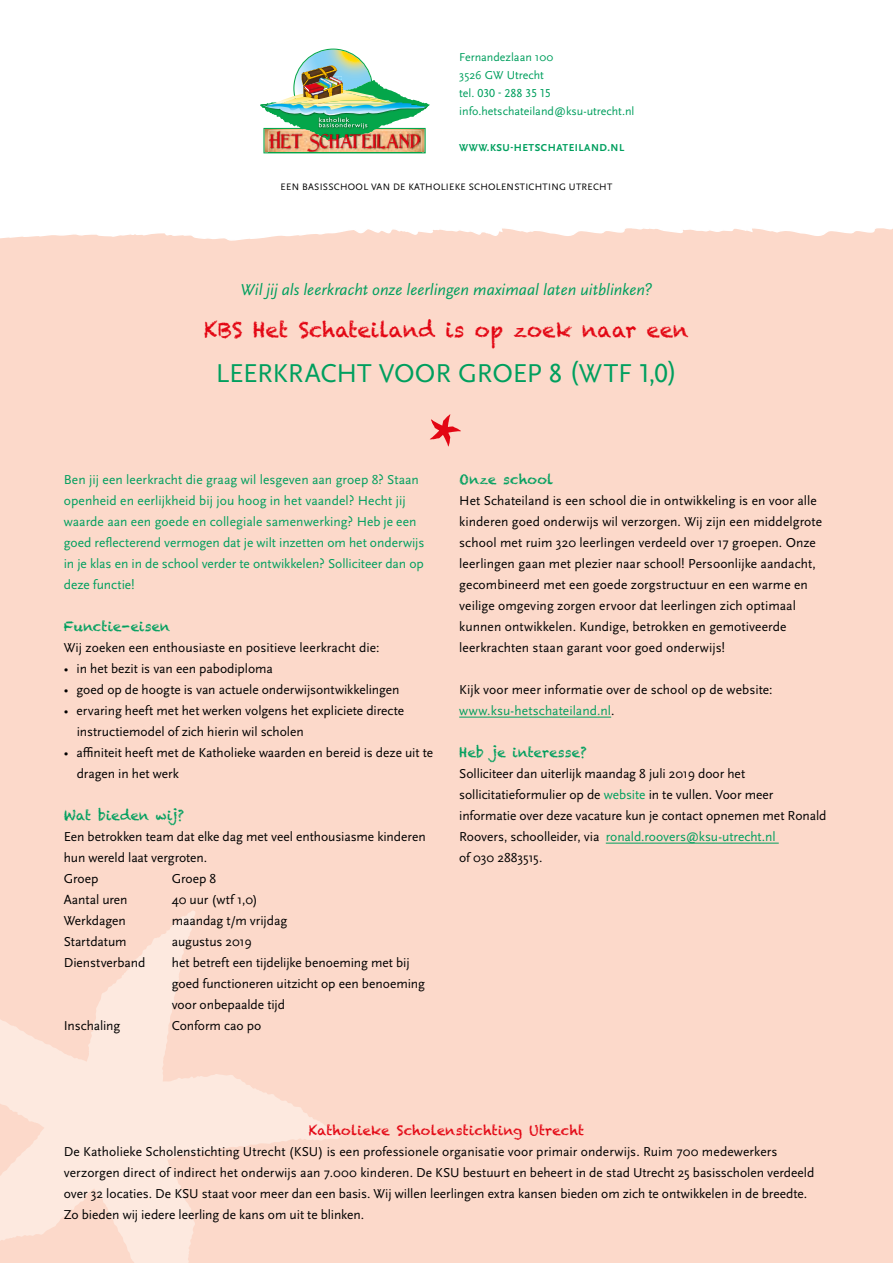
<style>
.page{position:relative;width:893px;height:1263px;background:#fff}
.page>*{position:absolute;margin:0;border:0;box-sizing:border-box;transform-origin:0 0}
.t1{font:27px "Scala Sans Pro";letter-spacing:-.005em;color:#009f5e}
.t2{font:21px "Chalkduster";color:#e30613}
.t3{font:18.75px "Lightfoot";letter-spacing:.03em;color:#e30613}
.t4{font:italic 16.5px "Scala Sans Pro";color:#009f5e}
.t5{font:13.5px/21px "Scala Sans Pro";color:#000}
.t6{font:13.5px/21px "Scala Sans Pro";color:#009f5e}
.t7{font:13.5px "Chalkduster";letter-spacing:.01em;color:#009f5e}
.t8{font:13.5px "Chalkduster";letter-spacing:.01em;color:#e30613}
.t9{font:12px/18px "Scala Sans Pro";color:#009f5e}
.t10{font:700 10.5px "Scala Sans Pro";letter-spacing:.05em;color:#009f5e}
.t11{font:9.75px "Scala Sans Pro";letter-spacing:.03em;color:#000}
.s1{color:#009f5e}
</style>
<div class="page">
<div style="left:0;top:225px;width:893px;height:1038px;background:#fcd9ca"></div>
<svg style="left:0;top:911px;width:339px;height:352px"></svg>
<hr style="left:459px;top:717px;width:152px;height:1px;background:#009f5e">
<hr style="left:606px;top:843px;width:173px;height:1px;background:#009f5e">
<svg style="left:430px;top:414px;width:31px;height:32px"></svg>
<svg style="left:0;top:48px;width:893px;height:193px"></svg>
<img style="left:260px;top:49px;width:169px;height:104px">
<p class="t9" style="left:459px;top:48px;width:177px">Fernandezlaan 100<br>3526 GW Utrecht<br>tel. 030 - 288 35 15 info.hetschateiland@ksu-utrecht.nl</p>
<p class="t10" style="left:459px;top:141px;width:166px">WWW.KSU-HETSCHATEILAND.NL</p>
<p class="t11" style="left:281px;top:181px;width:333px">EEN BASISSCHOOL VAN DE KATHOLIEKE SCHOLENSTICHTING UTRECHT</p>
<h3 class="t3" style="left:269px;top:131px;width:152px">Het Schateiland</h3>
<p class="t4" style="left:241px;top:280px;width:413px">Wil jij als leerkracht onze leerlingen maximaal laten uitblinken?</p>
<h2 class="t2" style="left:204px;top:317px;width:486px">KBS Het Schateiland is op zoek naar een</h2>
<h1 class="t1" style="left:216px;top:357px;width:463px">LEERKRACHT VOOR GROEP 8 (WTF 1,0)</h1>
<p class="t6" style="left:64px;top:469px;width:362px">Ben jij een leerkracht die graag wil lesgeven aan groep 8? Staan openheid en eerlijkheid bij jou hoog in het vaandel? Hecht jij waarde aan een goede en collegiale samenwerking? Heb je een goed reflecterend vermogen dat je wilt inzetten om het onderwijs in je klas en in de school verder te ontwikkelen? Solliciteer dan op deze functie!</p>
<p class="t7" style="left:64px;top:618px;width:108px">Functie-eisen</p>
<p class="t5" style="left:64px;top:637px;width:317px">Wij zoeken een enthousiaste en positieve leerkracht die:</p>
<p class="t5" style="left:64px;top:658px;width:211px">• in het bezit is van een pabodiploma</p>
<p class="t5" style="left:64px;top:679px;width:337px">• goed op de hoogte is van actuele onderwijsontwikkelingen</p>
<p class="t5" style="left:77px;top:700px;width:329px;text-indent:-13px">• ervaring heeft met het werken volgens het expliciete directe instructiemodel of zich hierin wil scholen</p>
<p class="t5" style="left:77px;top:742px;width:358px;text-indent:-13px">• affiniteit heeft met de Katholieke waarden en bereid is deze uit te dragen in het werk</p>
<p class="t7" style="left:64px;top:807px;width:122px">Wat bieden wij?</p>
<p class="t5" style="left:64px;top:826px;width:363px">Een betrokken team dat elke dag met veel enthousiasme kinderen hun wereld laat vergroten.<br>Groep</p>
<p class="t5" style="left:172px;top:868px;width:46px">Groep 8</p>
<p class="t5" style="left:64px;top:889px;width:65px">Aantal uren</p>
<p class="t5" style="left:172px;top:889px;width:87px">40 uur (wtf 1,0)</p>
<p class="t5" style="left:64px;top:910px;width:64px">Werkdagen</p>
<p class="t5" style="left:172px;top:910px;width:117px">maandag t/m vrijdag</p>
<p class="t5" style="left:64px;top:931px;width:64px">Startdatum</p>
<p class="t5" style="left:172px;top:931px;width:81px">augustus 2019</p>
<p class="t5" style="left:64px;top:952px;width:83px">Dienstverband</p>
<p class="t5" style="left:172px;top:952px;width:255px">het betreft een tijdelijke benoeming met bij goed functioneren uitzicht op een benoeming voor onbepaalde tijd</p>
<p class="t5" style="left:64px;top:1015px;width:58px">Inschaling</p>
<p class="t5" style="left:172px;top:1015px;width:91px">Conform cao po</p>
<p class="t7" style="left:459px;top:471px;width:96px">Onze school</p>
<p class="t5" style="left:459px;top:490px;width:364px">Het Schateiland is een school die in ontwikkeling is en voor alle kinderen goed onderwijs wil verzorgen. Wij zijn een middelgrote school met ruim 320 leerlingen verdeeld over 17 groepen. Onze leerlingen gaan met plezier naar school! Persoonlijke aandacht, gecombineerd met een goede zorgstructuur en een warme en veilige omgeving zorgen ervoor dat leerlingen zich optimaal kunnen ontwikkelen. Kundige, betrokken en gemotiveerde leerkrachten staan garant voor goed onderwijs!</p>
<p class="t5" style="left:459px;top:679px;width:315px">Kijk voor meer informatie over de school op de website: <span class="s1">www.ksu-hetschateiland.nl</span>.</p>
<p class="t7" style="left:459px;top:744px;width:129px">Heb je interesse?</p>
<p class="t5" style="left:459px;top:763px;width:369px">Solliciteer dan uiterlijk maandag 8 juli 2019 door het sollicitatieformulier op de <span class="s1">website</span> in te vullen. Voor meer informatie over deze vacature kun je contact opnemen met Ronald Roovers, schoolleider, via <span class="s1">ronald.roovers@ksu-utrecht.nl<br></span>of 030 2883515.</p>
<p class="t8" style="left:309px;top:1122px;width:277px">Katholieke Scholenstichting Utrecht</p>
<p class="t5" style="left:64px;top:1141px;width:752px">De Katholieke Scholenstichting Utrecht (KSU) is een professionele organisatie voor primair onderwijs. Ruim 700 medewerkers verzorgen direct of indirect het onderwijs aan 7.000 kinderen. De KSU bestuurt en beheert in de stad Utrecht 25 basisscholen verdeeld over 32 locaties. De KSU staat voor meer dan een basis. Wij willen leerlingen extra kansen bieden om zich te ontwikkelen in de breedte.<br>Zo bieden wij iedere leerling de kans om uit te blinken.</p>
</div>
